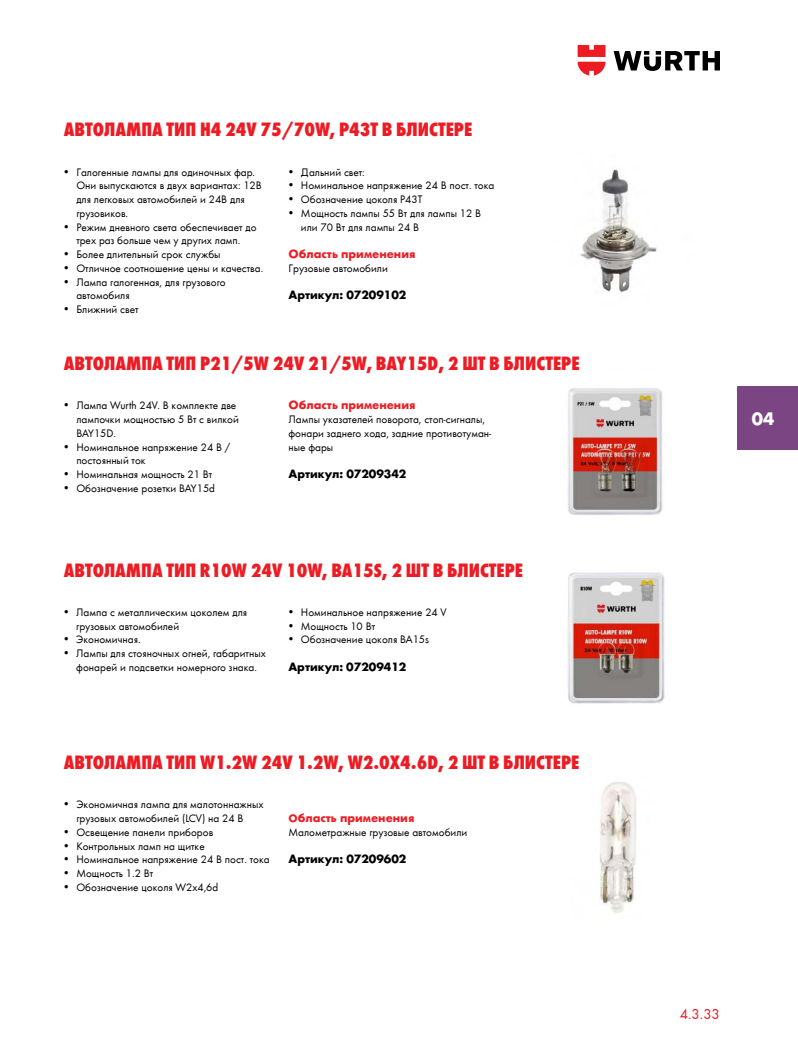
<style>
.page{position:relative;width:798px;height:1053px;background:#fff}
.page>*{position:absolute;margin:0;border:0;box-sizing:border-box;transform-origin:0 0}
.t1{font:20px "Wuerth Extra Bold Cond Caps";color:#ed1c24}
.t2{font:700 18.75px "Wuerth";color:#fff}
.t3{font:15px "Wuerth";color:#ed1c24}
.t4{font:700 12.5px "Wuerth";color:#000}
.t5{font:700 12.5px "Wuerth";color:#ed1c24}
.t6{font:11.25px/13.8px "Wuerth";color:#000}
.s1{font-size:11.25px}
</style>
<div class="page">
<img style="left:580px;top:169px;width:77px;height:124px">
<img style="left:568px;top:388px;width:95px;height:127px">
<img style="left:567px;top:572px;width:98px;height:132px">
<img style="left:599px;top:782px;width:38px;height:131px">
<svg style="left:613px;top:51px;width:106px;height:20px"></svg>
<svg style="left:577px;top:45px;width:28px;height:30px"></svg>
<div style="left:737px;top:386px;width:60px;height:64px;background:#7b4583"></div>
<h1 class="t1" style="left:64px;top:116px;width:410px">Автолампа тип H4 24V 75/70W, P43T в блистере</h1>
<p class="t6" style="left:288px;top:164px;width:78px">• Дальний свет:</p>
<p class="t6" style="left:288px;top:178px;width:207px">• Номинальное напряжение 24 В пост. тока</p>
<p class="t6" style="left:288px;top:192px;width:135px">• Обозначение цоколя P43T</p>
<p class="t6" style="left:301px;top:206px;width:182px;text-indent:-12px">• Мощность лампы 55 Вт для лампы 12 В или 70 Вт для лампы 24 В</p>
<p class="t5" style="left:288px;top:245px;width:128px">Область применения</p>
<p class="t6" style="left:288px;top:261px;width:101px">Грузовые автомобили</p>
<p class="t4" style="left:288px;top:286px;width:119px">Артикул: 07209102</p>
<p class="t6" style="left:76px;top:164px;width:187px;text-indent:-12px">• Галогенные лампы для одиночных фар.<br>Они выпускаются в двух вариантах: 12В для легковых автомобилей и 24В для грузовиков.</p>
<p class="t6" style="left:64px;top:219px;width:194px;text-align:center">• Режим дневного света обеспечивает до трех раз больше чем у других ламп.</p>
<p class="t6" style="left:64px;top:247px;width:158px">• Более длительный срок службы</p>
<p class="t6" style="left:64px;top:261px;width:201px">• Отличное соотношение цены и качества.</p>
<p class="t6" style="left:76px;top:274px;width:151px;text-indent:-12px">• Лампа галогенная, для грузового автомобиля</p>
<p class="t6" style="left:64px;top:302px;width:76px">• Ближний свет</p>
<h1 class="t1" style="left:64px;top:349px;width:517px">Автолампа тип P21/5W 24V 21/5W, BAY15D, 2 шт в блистере</h1>
<p class="t6" style="left:76px;top:398px;width:164px;text-indent:-12px">• Лампа Wurth 24V. В комплекте две лампочки мощностью 5 Вт с вилкой<br>BAY15D.</p>
<p class="t6" style="left:76px;top:439px;width:155px;text-indent:-12px">• Номинальное напряжение 24 В / постоянный ток</p>
<p class="t6" style="left:64px;top:467px;width:150px">• Номинальная мощность 21 Вт</p>
<p class="t6" style="left:64px;top:481px;width:153px">• Обозначение розетки BAY15d</p>
<p class="t5" style="left:288px;top:396px;width:128px">Область применения</p>
<p class="t6" style="left:288px;top:412px;width:204px">Лампы указателей поворота, стоп-сигналы, фонари заднего хода, задние противотуман&shy;ные фары</p>
<p class="t4" style="left:288px;top:465px;width:119px">Артикул: 07209342</p>
<h1 class="t1" style="left:64px;top:556px;width:460px">Автолампа тип R10W 24V 10W, BA15S, 2 шт в блистере</h1>
<p class="t6" style="left:76px;top:604px;width:172px;text-indent:-12px">• Лампа с металлическим цоколем для грузовых автомобилей</p>
<p class="t6" style="left:64px;top:632px;width:78px">• Экономичная.</p>
<p class="t6" style="left:64px;top:646px;width:203px;text-align:center">• Лампы для стояночных огней, габаритных фонарей и подсветки номерного знака.</p>
<p class="t6" style="left:288px;top:604px;width:160px">• Номинальное напряжение 24 V</p>
<p class="t6" style="left:288px;top:618px;width:88px">• Мощность 10 Вт</p>
<p class="t6" style="left:288px;top:632px;width:142px">• Обозначение цоколя BA15s</p>
<p class="t4" style="left:288px;top:657px;width:119px">Артикул: 07209412</p>
<h1 class="t1" style="left:64px;top:748px;width:517px">Автолампа тип W1.2W 24V 1.2W, W2.0x4.6D, 2 шт в блистере</h1>
<p class="t6" style="left:76px;top:797px;width:189px;text-indent:-12px">• Экономичная лампа для малотоннажных грузовых автомобилей (LCV) на 24 В</p>
<p class="t6" style="left:64px;top:824px;width:151px">• Освещение панели приборов</p>
<p class="t6" style="left:64px;top:838px;width:142px">• Контрольных ламп на щитке</p>
<p class="t6" style="left:64px;top:852px;width:207px">• Номинальное напряжение 24 В пост. тока</p>
<p class="t6" style="left:64px;top:865px;width:91px">• Мощность 1.2 Вт</p>
<p class="t6" style="left:64px;top:879px;width:156px">• Обозначение цоколя W2x4,6d</p>
<p class="t5" style="left:288px;top:808px;width:127px"><span class="s1">О</span>бласть применения</p>
<p class="t6" style="left:288px;top:824px;width:180px">Малометражные грузовые автомобили</p>
<p class="t4" style="left:288px;top:850px;width:119px">Артикул: 07209602</p>
<h2 class="t2" style="left:751px;top:408px;width:24px">04</h2>
<h3 class="t3" style="left:679px;top:1005px;width:41px">4.3.33</h3>
</div>
